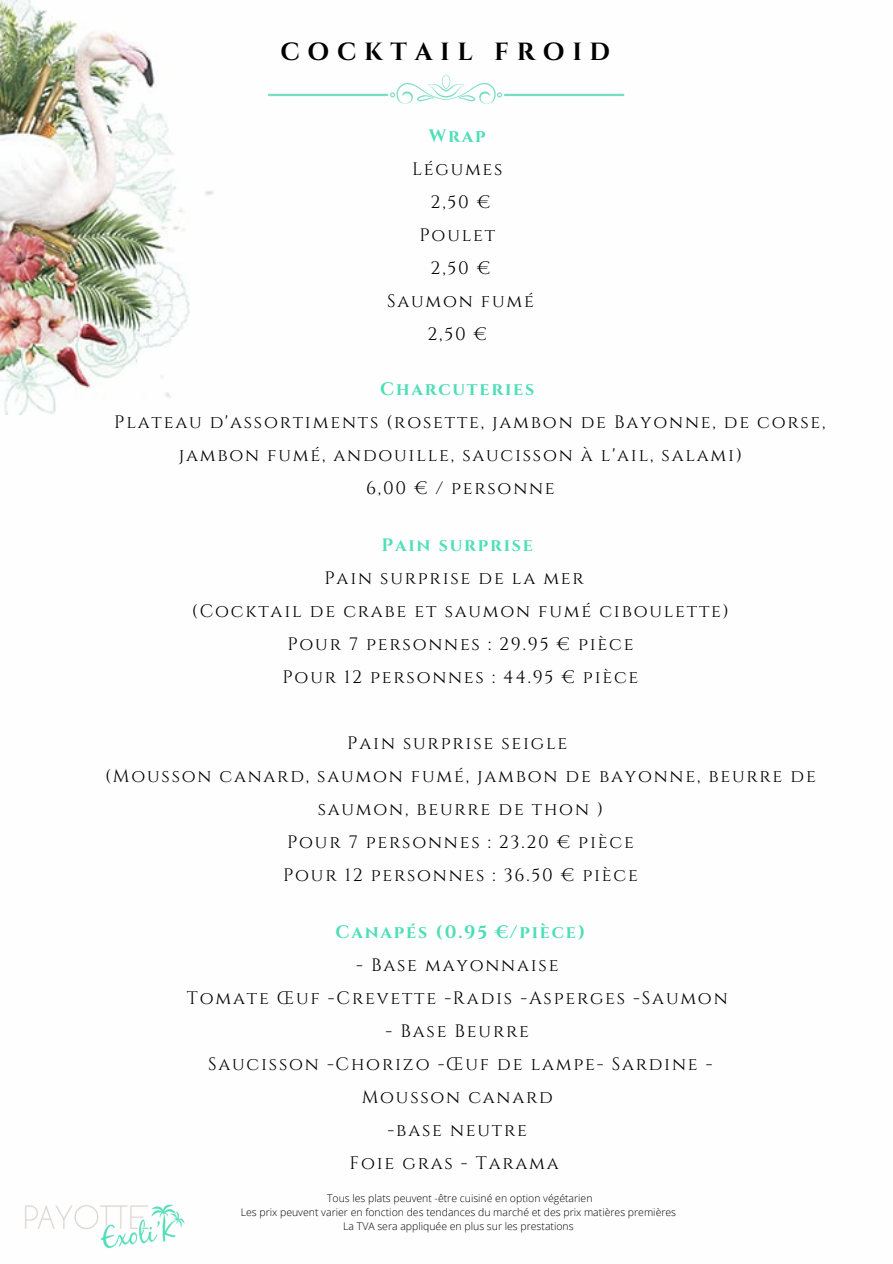
<style>
.page{position:relative;width:893px;height:1264px;background:#fff}
.page>*{position:absolute;margin:0;border:0;box-sizing:border-box;transform-origin:0 0}
.t1{font:700 24.75px "Cinzel";letter-spacing:.31em;color:#000}
.t2{font:18px/33px "Cinzel";letter-spacing:.1em;color:#000;text-align:center}
.t3{font:700 18px "Cinzel";letter-spacing:.1em;color:#4edeb7}
.t4{font:700 18px "Cinzel";letter-spacing:.1em;color:#51dfb8}
.t5{font:300 10.5px "Open Sans";color:#000}
</style>
<div class="page">
<img style="left:0;top:0;width:214px;height:415px">
<img style="left:25px;top:1204px;width:160px;height:45px">
<svg style="left:268px;top:74px;width:356px;height:30px"></svg>
<p class="t1" style="left:280px;top:35px;width:331px">COCKTAIL FROID</p>
<p class="t3" style="left:429px;top:125px;width:58px">Wrap</p>
<p class="t2" style="left:412px;top:153px;width:92px">Légumes</p>
<p class="t2" style="left:430px;top:186px;width:61px">2,50 €</p>
<p class="t2" style="left:419px;top:219px;width:77px">Poulet</p>
<p class="t2" style="left:430px;top:252px;width:61px">2,50 €</p>
<p class="t2" style="left:387px;top:285px;width:148px">Saumon fumé</p>
<p class="t2" style="left:427px;top:318px;width:61px">2,50 €</p>
<p class="t3" style="left:380px;top:377px;width:155px">Charcuteries</p>
<p class="t2" style="left:114px;top:406px;width:712px">Plateau d'assortiments (rosette, jambon de Bayonne, de corse,</p>
<p class="t2" style="left:179px;top:439px;width:565px">jambon fumé, andouille, saucisson à l'ail, salami)</p>
<p class="t2" style="left:366px;top:472px;width:190px">6,00 € / personne</p>
<p class="t4" style="left:381px;top:533px;width:153px">Pain surprise</p>
<p class="t2" style="left:324px;top:562px;width:261px">Pain surprise de la mer</p>
<p class="t2" style="left:192px;top:595px;width:538px">(Cocktail de crabe et saumon fumé ciboulette)</p>
<p class="t2" style="left:287px;top:628px;width:347px">Pour 7 personnes : 29.95 € pièce</p>
<p class="t2" style="left:282px;top:661px;width:357px">Pour 12 personnes : 44.95 € pièce</p>
<p class="t2" style="left:347px;top:727px;width:221px">Pain surprise seigle</p>
<p class="t2" style="left:105px;top:760px;width:712px">(Mousson canard, saumon fumé, jambon de bayonne, beurre de saumon, beurre de thon )</p>
<p class="t2" style="left:287px;top:826px;width:348px">Pour 7 personnes : 23.20 € pièce</p>
<p class="t2" style="left:283px;top:859px;width:356px">Pour 12 personnes : 36.50 € pièce</p>
<p class="t3" style="left:335px;top:920px;width:251px">Canapés (0.95 €/pièce)</p>
<p class="t2" style="left:356px;top:949px;width:204px">- Base mayonnaise</p>
<p class="t2" style="left:187px;top:982px;width:542px">Tomate Œuf -Crevette -Radis -Asperges -Saumon</p>
<p class="t2" style="left:385px;top:1015px;width:145px">- Base Beurre</p>
<p class="t2" style="left:208px;top:1048px;width:506px">Saucisson -Chorizo -Œuf de lampe- Sardine -</p>
<p class="t2" style="left:362px;top:1080px;width:193px">Mousson canard</p>
<p class="t2" style="left:387px;top:1113px;width:141px">-base neutre</p>
<p class="t2" style="left:349px;top:1146px;width:211px">Foie gras - Tarama</p>
<p class="t5" style="left:327px;top:1190px;width:267px">Tous les plats peuvent -être cuisiné en option végétarien</p>
<p class="t5" style="left:241px;top:1204px;width:437px">Les prix peuvent varier en fonction des tendances du marché et des prix matières premières</p>
<p class="t5" style="left:343px;top:1218px;width:232px">La TVA sera appliquée en plus sur les prestations</p>
</div>
